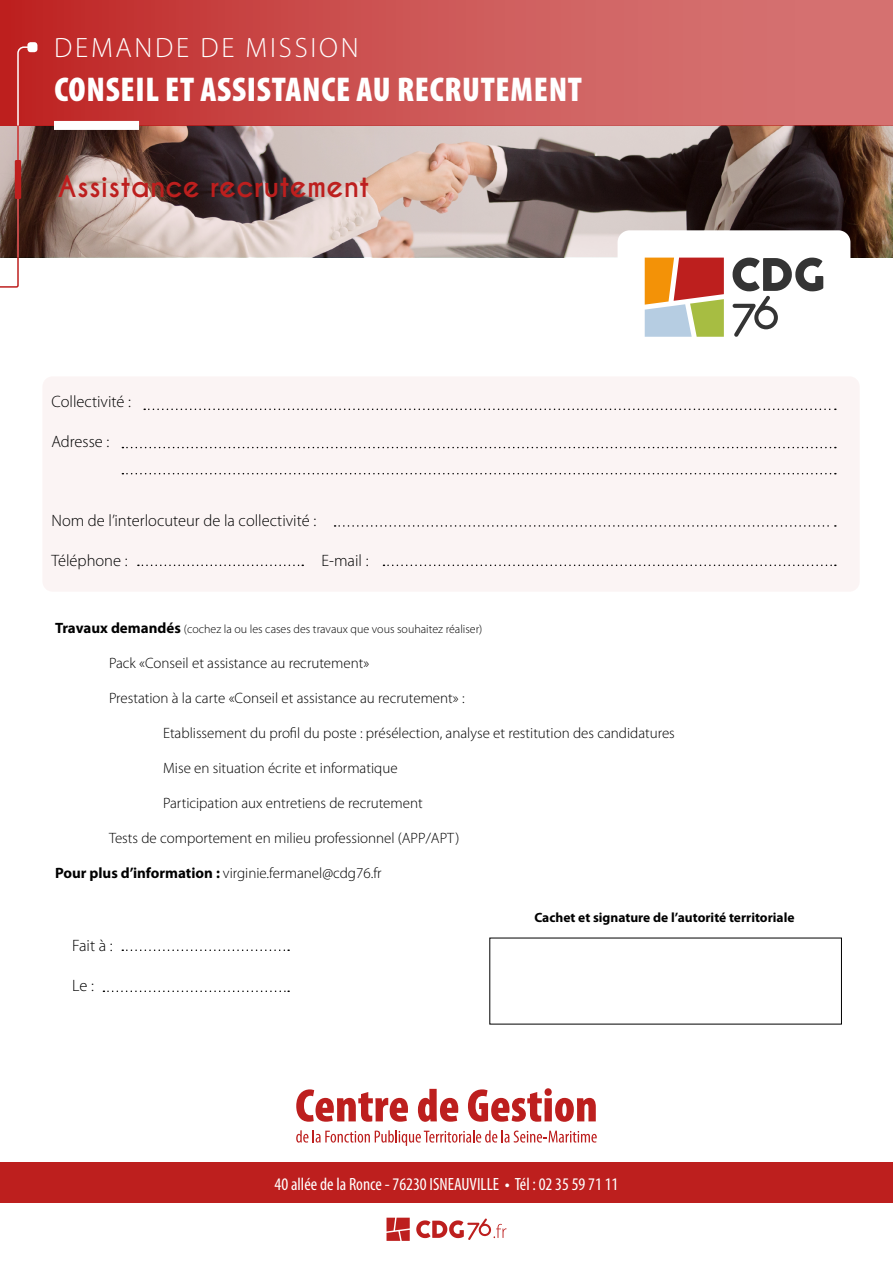
<style>
.page{position:relative;width:893px;height:1263px;background:#fff}
.page>*{position:absolute;margin:0;border:0;box-sizing:border-box;transform-origin:0 0}
.t1{font:900 condensed 34.5px "Myriad Pro";letter-spacing:.02em;color:#fff}
.t2{font:700 28.05px "Caviar Dreams";color:#bd1f1e}
.t3{font:300 28.05px "Myriad Pro";letter-spacing:.1em;color:#fff}
.t4{font:condensed 17.7px "Myriad Pro";color:#fff}
.t5{font:300 16.5px "Myriad Pro";color:#000}
.t6{font:300 15px "Myriad Pro";color:#000}
.t7{font:700 13.5px "Myriad Pro";color:#000}
.t8{font:300 12px "Myriad Pro";color:#000}
.s1{font-weight:700;font-size:15px}
.s2{font-weight:700}
.s3{font-stretch:normal}
</style>
<div class="page">
<div style="left:42px;top:376px;width:818px;height:216px;background:#fbf4f4;border-radius:10px"></div>
<div style="left:0;top:0;width:893px;height:125px;background:linear-gradient(to right,#c02a29,#d97e7d)"></div>
<svg style="left:144px;top:409px;width:692px;height:1px"></svg>
<svg style="left:122px;top:447px;width:714px;height:1px"></svg>
<svg style="left:122px;top:473px;width:714px;height:1px"></svg>
<svg style="left:335px;top:525px;width:501px;height:2px"></svg>
<svg style="left:138px;top:564px;width:165px;height:2px"></svg>
<svg style="left:383px;top:564px;width:453px;height:2px"></svg>
<svg style="left:32px;top:125px;width:861px;height:132px"></svg>
<div style="left:54px;top:121px;width:85px;height:9px;background:#fff"></div>
<svg style="left:0;top:46px;width:32px;height:242px"></svg>
<div style="left:15px;top:160px;width:6px;height:39px;background:#bd1f1e;border-radius:2px"></div>
<div style="left:27px;top:42px;width:10px;height:10px;background:#fff;border-radius:3px"></div>
<div style="left:618px;top:230px;width:232px;height:126px;background:#fff;border-radius:12px"></div>
<svg style="left:732px;top:258px;width:91px;height:79px"></svg>
<svg style="left:645px;top:258px;width:79px;height:79px"></svg>
<svg style="left:122px;top:949px;width:167px;height:2px"></svg>
<svg style="left:103px;top:990px;width:186px;height:2px"></svg>
<svg style="left:296px;top:1089px;width:112px;height:33px"></svg>
<svg style="left:418px;top:1089px;width:40px;height:33px"></svg>
<svg style="left:468px;top:1088px;width:128px;height:34px"></svg>
<svg style="left:296px;top:1130px;width:301px;height:16px"></svg>
<div style="left:0;top:1162px;width:893px;height:41px;background:#bd1f1e"></div>
<svg style="left:386px;top:1218px;width:24px;height:23px"></svg>
<svg style="left:416px;top:1218px;width:90px;height:22px"></svg>
<h2 class="t3" style="left:54px;top:32px;width:306px">DEMANDE DE MISSION</h2>
<h1 class="t1" style="left:54px;top:71px;width:529px">CONSEIL ET ASSISTANCE AU RECRUTEMENT</h1>
<h2 class="t2" style="left:58px;top:169px;width:313px">Assistance recrutement</h2>
<p class="t5" style="left:51px;top:393px;width:81px">Collectivité :</p>
<p class="t5" style="left:51px;top:432px;width:59px">Adresse :</p>
<p class="t5" style="left:51px;top:512px;width:266px">Nom de l’interlocuteur de la collectivité :</p>
<p class="t5" style="left:51px;top:551px;width:78px">Téléphone :</p>
<p class="t5" style="left:321px;top:551px;width:49px">E-mail :</p>
<p class="t8" style="left:55px;top:623px;width:429px"><span class="s1">Travaux demandés</span> (cochez la ou les cases des travaux que vous souhaitez réaliser)</p>
<p class="t6" style="left:109px;top:655px;width:262px">Pack «Conseil et assistance au recrutement»</p>
<p class="t6" style="left:109px;top:690px;width:357px">Prestation à la carte «Conseil et assistance au recrutement» :</p>
<p class="t6" style="left:163px;top:725px;width:513px">Etablissement du profil du poste : présélection, analyse et restitution des candidatures</p>
<p class="t6" style="left:163px;top:760px;width:236px">Mise en situation écrite et informatique</p>
<p class="t6" style="left:163px;top:795px;width:261px">Participation aux entretiens de recrutement</p>
<p class="t6" style="left:109px;top:830px;width:352px">Tests de comportement en milieu professionnel (APP/APT)</p>
<p class="t6" style="left:55px;top:865px;width:328px"><span class="s2">Pour plus d’information :</span> virginie.fermanel@cdg76.fr</p>
<p class="t5" style="left:72px;top:936px;width:42px">Fait à :</p>
<p class="t5" style="left:72px;top:976px;width:23px">Le :</p>
<p class="t7" style="left:534px;top:909px;width:262px">Cachet et signature de l’autorité territoriale</p>
<p class="t4" style="left:275px;top:1173px;width:345px">40 allée de la Ronce - 76230 ISNEAUVILLE <span class="s3">•</span> Tél : 02 35 59 71 11</p>
</div>
